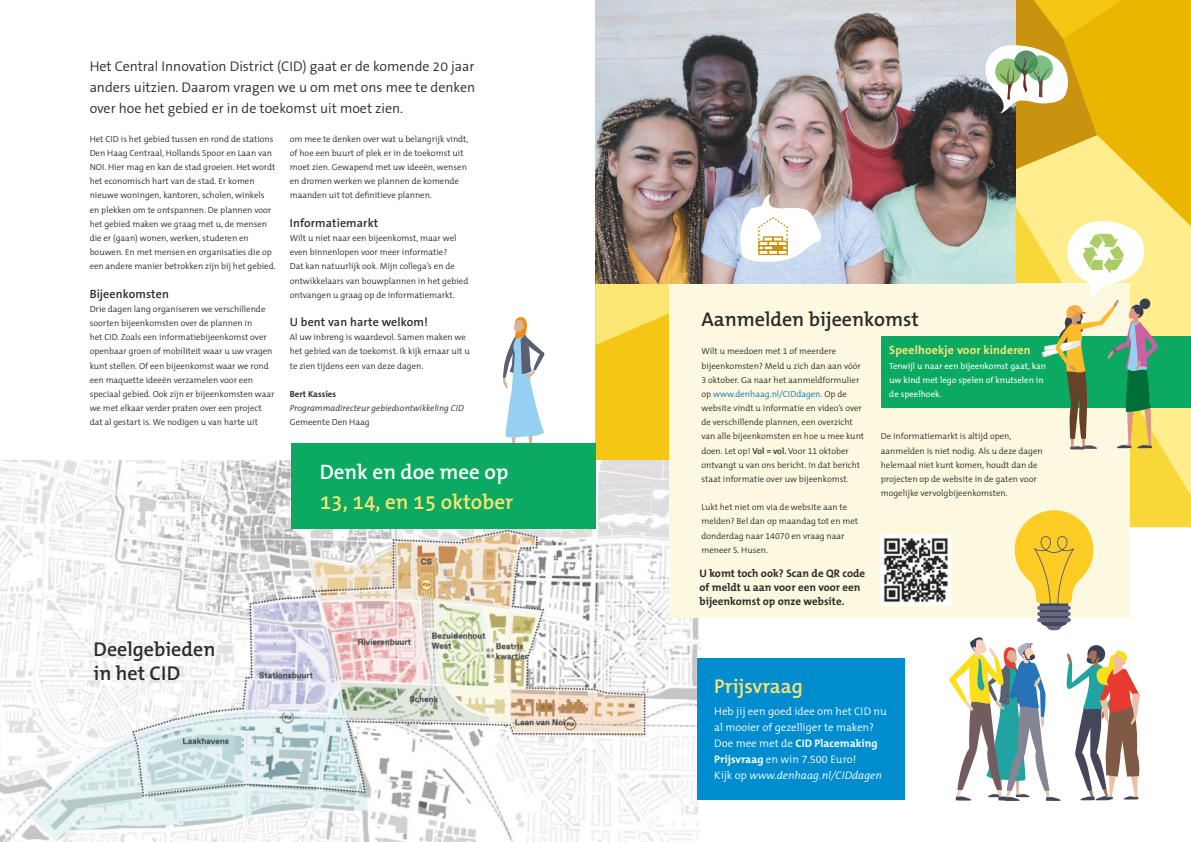
<style>
.page{position:relative;width:1191px;height:842px;background:#fff}
.page>*{position:absolute;margin:0;border:0;box-sizing:border-box;transform-origin:0 0}
.t1{font:600 21px "The Mix B W6";color:#fbe673}
.t2{font:600 21px "The Mix B W6";color:#fff}
.t3{font:600 20px/24px "The Mix B W6";color:#2b2b2a}
.t4{font:600 20px "The Mix B W6";color:#fbe673}
.t5{font:300 14px/21.3px "The Sans B W4";color:#2b2b2a;text-align:justify}
.t6{font:600 12px "The Sans B W6";letter-spacing:.01em;color:#2b2b2a}
.t7{font:700 12px "The Sans B W7";letter-spacing:.01em;color:#fbe673}
.t8{font:700 11px/14px "The Mix B W7";color:#2b2b2a}
.t9{font:300 11px/16px "The Mix B W4";color:#fff}
.t10{font:italic 300 11px/16px "The Mix B W4";color:#fff}
.t11{font:700 11px "The Mix B W7";color:#fff}
.t12{font:300 8.8px/14.2px "The Mix B W4";color:#2b2b2a}
.t13{font:8.8px/14.2px "The Mix B W5 Plain";color:#fff}
.t14{font:italic 300 8.8px "The Mix B W4";color:#2b2b2a}
.t15{font:700 8.8px "The Mix B W7";color:#2b2b2a}
.s1{color:#0075bc}
.s2{font-family:"The Mix B W6";font-weight:600}
.s3{font-family:"The Mix B W4";font-weight:300}
.s4{font-family:"The Mix B W7";font-weight:700;font-style:normal}
.s5{font-style:normal}
</style>
<div class="page">
<svg style="left:595px;top:283px;width:74px;height:177px;background:#f5cd2c"></svg>
<svg style="left:1129px;top:450px;width:62px;height:60px;background:#f9db49"></svg>
<svg style="left:503px;top:317px;width:42px;height:126px"></svg>
<img style="left:0;top:460px;width:700px;height:382px">
<div style="left:669px;top:283px;width:460px;height:335px;background:#fdf9e0"></div>
<div style="left:880px;top:337px;width:311px;height:29px;background:#0ba961"></div>
<div style="left:880px;top:354px;width:311px;height:54px;background:#0ba961"></div>
<img style="left:881px;top:535px;width:70px;height:70px">
<svg style="left:949px;top:637px;width:191px;height:164px"></svg>
<svg style="left:1014px;top:510px;width:79px;height:120px"></svg>
<hr style="left:1037px;top:618px;width:33px;height:4px;background:#666881;border-radius:2px">
<hr style="left:1037px;top:612px;width:33px;height:4px;background:#666881;border-radius:2px">
<hr style="left:1037px;top:606px;width:33px;height:4px;background:#666881;border-radius:2px">
<div style="left:697px;top:658px;width:208px;height:141px;background:#008dcf"></div>
<div style="left:291px;top:443px;width:304px;height:85px;background:#0ba961"></div>
<img style="left:595px;top:0;width:389px;height:283px">
<svg style="left:984px;top:0;width:207px;height:450px"></svg>
<svg style="left:736px;top:194px;width:86px;height:69px"></svg>
<h3 class="t5" style="left:90px;top:56px;width:387px">Het Central Innovation District (CID) gaat er de komende 20 jaar anders uitzien. Daarom vragen we u om met ons mee te denken over hoe het gebied er in de toekomst uit moet zien.</h3>
<p class="t12" style="left:90px;top:132px;width:187px">Het CID is het gebied tussen en rond de stations Den Haag Centraal, Hollands Spoor en Laan van NOI. Hier mag en kan de stad groeien. Het wordt het economisch hart van de stad. Er komen nieuwe woningen, kantoren, scholen, winkels en plekken om te ontspannen. De plannen voor het gebied maken we graag met u, de mensen die er (gaan) wonen, werken, studeren en bouwen. En met mensen en organisaties die op een andere manier betrokken zĳn bĳ het gebied.</p>
<h3 class="t6" style="left:90px;top:286px;width:81px">Bijeenkomsten</h3>
<p class="t12" style="left:90px;top:302px;width:186px">Drie dagen lang organiseren we verschillende soorten bĳeenkomsten over de plannen in<br>het CID. Zoals een informatiebĳeenkomst over openbaar groen of mobiliteit waar u uw vragen kunt stellen. Of een bĳeenkomst waar we rond een maquette ideeën verzamelen voor een speciaal gebied. Ook zĳn er bĳeenkomsten waar we met elkaar verder praten over een project dat al gestart is. We nodigen u van harte uit</p>
<p class="t12" style="left:290px;top:132px;width:180px">om mee te denken over wat u belangrĳk vindt, of hoe een buurt of plek er in de toekomst uit moet zien. Gewapend met uw ideeën, wensen en dromen werken we plannen de komende maanden uit tot definitieve plannen.</p>
<h3 class="t6" style="left:290px;top:215px;width:90px">Informatiemarkt</h3>
<p class="t12" style="left:290px;top:231px;width:180px">Wilt u niet naar een bĳeenkomst, maar wel even binnenlopen voor meer informatie?<br>Dat kan natuurlĳk ook. Mĳn collega’s en de ontwikkelaars van bouwplannen in het gebied ontvangen u graag op de informatiemarkt.</p>
<h3 class="t6" style="left:290px;top:314px;width:140px">U bent van harte welkom!</h3>
<p class="t12" style="left:290px;top:330px;width:181px">Al uw inbreng is waardevol. Samen maken we het gebied van de toekomst. Ik kĳk ernaar uit u te zien tĳdens een van deze dagen.</p>
<p class="t15" style="left:290px;top:388px;width:48px">Bert Kassies</p>
<p class="t14" style="left:290px;top:403px;width:176px">Programmadirecteur gebiedsontwikkeling CID</p>
<p class="t12" style="left:290px;top:415px;width:81px">Gemeente Den Haag</p>
<h2 class="t3" style="left:94px;top:637px;width:123px">Deelgebieden in het CID</h2>
<h1 class="t2" style="left:320px;top:458px;width:190px">Denk en doe mee op</h1>
<h1 class="t1" style="left:320px;top:488px;width:195px">13, 14, en 15 oktober</h1>
<h2 class="t3" style="left:701px;top:307px;width:219px">Aanmelden bijeenkomst</h2>
<p class="t12" style="left:701px;top:344px;width:164px">Wilt u meedoen met 1 of meerdere bĳeenkomsten? Meld u zich dan aan vóór 3 oktober. Ga naar het aanmeldformulier op <span class="s1">www.denhaag.nl/CIDdagen</span>. Op de website vindt u informatie en video’s over de verschillende plannen, een overzicht van alle bĳeenkomsten en hoe u mee kunt doen. Let op! <span class="s2">Vol = vol.</span> Voor 11 oktober ontvangt u van ons bericht. In dat bericht staat informatie over uw bĳeenkomst.</p>
<p class="t12" style="left:701px;top:500px;width:158px">Lukt het niet om via de website aan te melden? Bel dan op maandag tot en met donderdag naar 14070 en vraag naar meneer S. Husen.</p>
<h3 class="t7" style="left:889px;top:343px;width:143px">Speelhoekje voor kinderen</h3>
<p class="t13" style="left:889px;top:358px;width:158px">Terwĳl u naar een bĳeenkomst gaat, kan uw kind met lego spelen of knutselen in de speelhoek.</p>
<p class="t12" style="left:880px;top:429px;width:163px">De informatiemarkt is altĳd open, aanmelden is niet nodig. Als u deze dagen helemaal niet kunt komen, houdt dan de projecten op de website in de gaten voor mogelĳke vervolgbĳeenkomsten.</p>
<p class="t8" style="left:699px;top:566px;width:167px">U komt toch ook? Scan de QR code of meldt u aan voor een voor een bĳeenkomst op onze website.</p>
<h2 class="t4" style="left:714px;top:673px;width:90px">Prijsvraag</h2>
<p class="t9" style="left:714px;top:703px;width:174px">Heb jĳ een goed idee om het CID nu al mooier of gezelliger te maken?</p>
<p class="t11" style="left:714px;top:736px;width:165px"><span class="s3">Doe mee met de</span> CID Placemaking</p>
<p class="t10" style="left:714px;top:751px;width:169px"><span class="s4">Prĳsvraag</span> <span class="s5">en win 7.500 Euro!<br>Kĳk op</span> www.denhaag.nl/CIDdagen</p>
</div>
